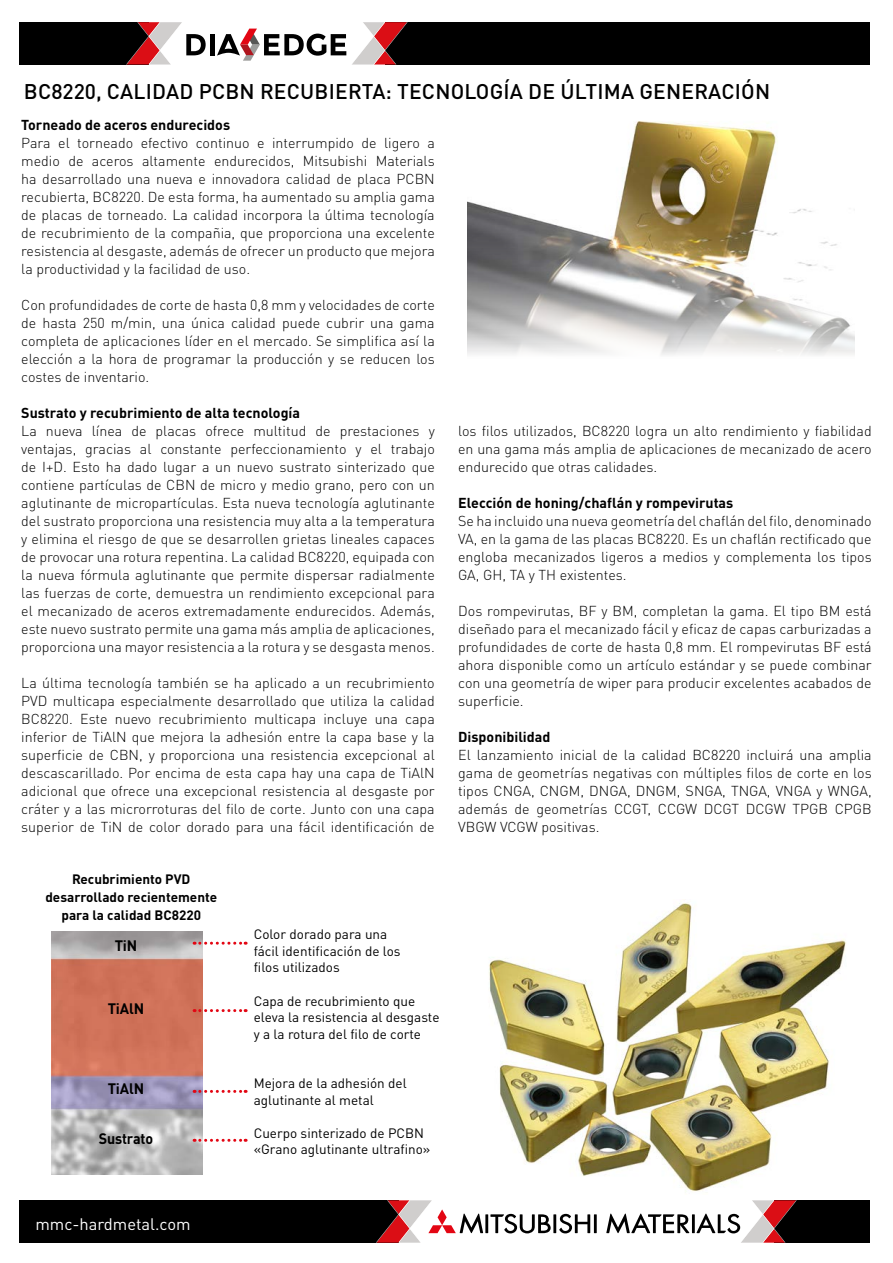
<style>
.page{position:relative;width:893px;height:1263px;background:#fff}
.page>*{position:absolute;margin:0;border:0;box-sizing:border-box;transform-origin:0 0}
.Headline_Planet_Blue{font:500 21px "DIN Pro";letter-spacing:.01em;color:#000}
.t1{font:16.5px "DIN Pro";color:#fff}
.Arial_R_11Pt_Right{font:700 15px "DIN Pro";letter-spacing:-.01em;color:#000}
.Arial_R_11Pt_Right-2{font:700 15px "DIN Pro";letter-spacing:-.01em;color:#000;scale:.95 1}
.Main_text_Block{font:300 14.25px/18px "DIN Pro";color:#000;text-align:justify}
.Main_text_Block-2{font:700 14.25px "DIN Pro";color:#000}
.Arial_R_11Pt_Right-3{font:13.5px/16.5px "DIN Pro";color:#000}
.Main_text_Block-3{font:700 13.5px/18px "DIN Pro";color:#000;text-align:center}
</style>
<div class="page">
<div style="left:19px;top:1200px;width:380px;height:43px;background:#000"></div>
<hr style="left:485px;top:1214px;width:3px;height:19px;background:#000">
<hr style="left:594px;top:1214px;width:3px;height:19px;background:#000">
<hr style="left:553px;top:1214px;width:3px;height:19px;background:#000">
<svg style="left:559px;top:1214px;width:31px;height:19px"></svg>
<svg style="left:490px;top:1214px;width:61px;height:19px"></svg>
<hr style="left:692px;top:1214px;width:3px;height:19px;background:#000">
<svg style="left:606px;top:1213px;width:83px;height:20px"></svg>
<svg style="left:376px;top:1200px;width:107px;height:43px"></svg>
<div style="left:385px;top:22px;width:485px;height:43px;background:#000"></div>
<div style="left:19px;top:22px;width:130px;height:43px;background:#000"></div>
<div style="left:774px;top:1200px;width:96px;height:43px;background:#000"></div>
<svg style="left:696px;top:1200px;width:101px;height:43px"></svg>
<svg style="left:126px;top:22px;width:80px;height:43px"></svg>
<hr style="left:210px;top:34px;width:4px;height:21px;background:#000">
<svg style="left:217px;top:22px;width:191px;height:43px"></svg>
<img style="left:468px;top:121px;width:387px;height:234px">
<img style="left:489px;top:899px;width:357px;height:293px">
<img style="left:51px;top:931px;width:152px;height:243px">
<svg style="left:194px;top:942px;width:52px;height:3px"></svg>
<svg style="left:194px;top:1009px;width:52px;height:3px"></svg>
<svg style="left:194px;top:1090px;width:52px;height:3px"></svg>
<svg style="left:194px;top:1139px;width:52px;height:3px"></svg>
<p class="Headline_Planet_Blue" style="left:24px;top:74px;width:748px">BC8220, CALIDAD PCBN RECUBIERTA: TECNOLOGÍA DE ÚLTIMA GENERACIÓN</p>
<p class="Main_text_Block-2" style="left:21px;top:113px;width:210px">Torneado de aceros endurecidos</p>
<p class="Main_text_Block" style="left:21px;top:133px;width:415px">Para el torneado efectivo continuo e interrumpido de ligero a medio de aceros altamente endurecidos, Mitsubishi Materials ha desarrollado una nueva e innovadora calidad de placa PCBN recubierta, BC8220. De esta forma, ha aumentado su amplia gama de placas de torneado. La calidad incorpora la última tecnología de recubrimiento de la compañia, que proporciona una excelente resistencia al desgaste, además de ofrecer un producto que mejora la productividad y la facilidad de uso.</p>
<p class="Main_text_Block" style="left:21px;top:295px;width:415px">Con profundidades de corte de hasta 0,8 mm y velocidades de corte de hasta 250 m/min, una única calidad puede cubrir una gama completa de aplicaciones líder en el mercado. Se simplifica así la elección a la hora de programar la producción y se reducen los costes de inventario.</p>
<p class="Main_text_Block-2" style="left:21px;top:401px;width:280px">Sustrato y recubrimiento de alta tecnología</p>
<p class="Main_text_Block" style="left:21px;top:421px;width:415px">La nueva línea de placas ofrece multitud de prestaciones y ventajas, gracias al constante perfeccionamiento y el trabajo de I+D. Esto ha dado lugar a un nuevo sustrato sinterizado que contiene partículas de CBN de micro y medio grano, pero con un aglutinante de micropartículas. Esta nueva tecnología aglutinante del sustrato proporciona una resistencia muy alta a la temperatura y elimina el riesgo de que se desarrollen grietas lineales capaces de provocar una rotura repentina. La calidad BC8220, equipada con la nueva fórmula aglutinante que permite dispersar radialmente las fuerzas de corte, demuestra un rendimiento excepcional para el mecanizado de aceros extremadamente endurecidos. Además, este nuevo sustrato permite una gama más amplia de aplicaciones, proporciona una mayor resistencia a la rotura y se desgasta menos.</p>
<p class="Main_text_Block" style="left:21px;top:673px;width:415px">La última tecnología también se ha aplicado a un recubrimiento PVD multicapa especialmente desarrollado que utiliza la calidad BC8220. Este nuevo recubrimiento multicapa incluye una capa inferior de TiAlN que mejora la adhesión entre la capa base y la superficie de CBN, y proporciona una resistencia excepcional al descascarillado. Por encima de esta capa hay una capa de TiAlN adicional que ofrece una excepcional resistencia al desgaste por cráter y a las microrroturas del filo de corte. Junto con una capa superior de TiN de color dorado para una fácil identificación de</p>
<p class="Main_text_Block" style="left:458px;top:420px;width:415px">los filos utilizados, BC8220 logra un alto rendimiento y fiabilidad en una gama más amplia de aplicaciones de mecanizado de acero endurecido que otras calidades.</p>
<p class="Main_text_Block-2" style="left:458px;top:490px;width:277px">Elección de honing/chaflán y rompevirutas</p>
<p class="Main_text_Block" style="left:458px;top:510px;width:415px">Se ha incluido una nueva geometría del chaflán del filo, denominado VA, en la gama de las placas BC8220. Es un chaflán rectificado que engloba mecanizados ligeros a medios y complementa los tipos GA, GH, TA y TH existentes.</p>
<p class="Main_text_Block" style="left:458px;top:600px;width:415px">Dos rompevirutas, BF y BM, completan la gama. El tipo BM está diseñado para el mecanizado fácil y eficaz de capas carburizadas a profundidades de corte de hasta 0,8 mm. El rompevirutas BF está ahora disponible como un artículo estándar y se puede combinar con una geometría de wiper para producir excelentes acabados de superficie.</p>
<p class="Main_text_Block-2" style="left:458px;top:724px;width:94px">Disponibilidad</p>
<p class="Main_text_Block" style="left:458px;top:744px;width:415px">El lanzamiento inicial de la calidad BC8220 incluirá una amplia gama de geometrías negativas con múltiples filos de corte en los tipos CNGA, CNGM, DNGA, DNGM, SNGA, TNGA, VNGA y WNGA, además de geometrías CCGT, CCGW DCGT DCGW TPGB CPGB VBGW VCGW positivas.</p>
<p class="Main_text_Block-3" style="left:45px;top:869px;width:173px">Recubrimiento PVD desarrollado recientemente para la calidad BC8220</p>
<p class="Arial_R_11Pt_Right" style="left:115px;top:933px;width:24px">TiN</p>
<p class="Arial_R_11Pt_Right" style="left:108px;top:996px;width:38px">TiAlN</p>
<p class="Arial_R_11Pt_Right" style="left:108px;top:1076px;width:38px">TiAlN</p>
<p class="Arial_R_11Pt_Right-2" style="left:99px;top:1126px;width:59px">Sustrato</p>
<p class="t1" style="left:35px;top:1211px;width:157px">mmc-hardmetal.com</p>
<p class="Arial_R_11Pt_Right-3" style="left:254px;top:925px;width:148px">Color dorado para una fácil identificación de los filos utilizados</p>
<p class="Arial_R_11Pt_Right-3" style="left:254px;top:991px;width:187px">Capa de recubrimiento que eleva la resistencia al desgaste y a la rotura del filo de corte</p>
<p class="Arial_R_11Pt_Right-3" style="left:254px;top:1073px;width:154px">Mejora de la adhesión del aglutinante al metal</p>
<p class="Arial_R_11Pt_Right-3" style="left:254px;top:1123px;width:178px">Cuerpo sinterizado de PCBN «Grano aglutinante ultrafino»</p>
</div>
